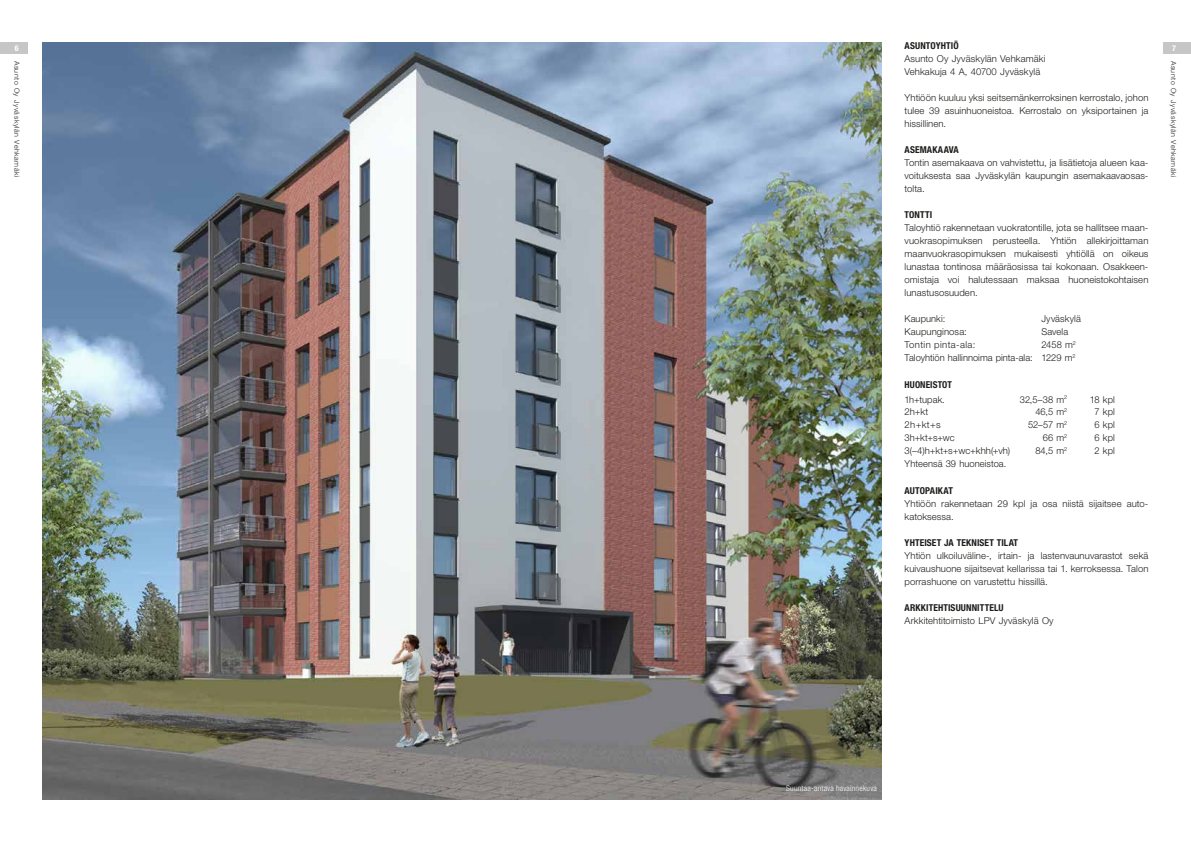
<style>
.page{position:relative;width:1191px;height:842px;background:#fff}
.page>*{position:absolute;margin:0;border:0;box-sizing:border-box;transform-origin:0 0}
.t1{font:300 9.5px/13px "Helvetica Neue LT Std";letter-spacing:.01em;color:#1d1d1b;text-align:justify}
.t2{font:700 condensed 9.5px "Helvetica Neue LT Std";letter-spacing:.01em;color:#1d1d1b}
.t3{font:300 9.5px "Helvetica Neue LT Std";letter-spacing:.04em;color:#1d1d1b}
.t4{font:300 condensed 8px "Helvetica Neue LT Std";letter-spacing:.025em;color:#fff}
.t5{font:700 condensed 8px "Helvetica Neue LT Std";color:#fff}
.t6{font:300 7px "Helvetica Neue LT Std";letter-spacing:.08em;color:#1d1d1b}
</style>
<div class="page">
<div style="left:0;top:43px;width:28px;height:11px;background:#c6c6c6"></div>
<div style="left:1162px;top:43px;width:29px;height:11px;background:#c6c6c6"></div>
<img style="left:43px;top:43px;width:839px;height:756px">
<p class="t5" style="left:15px;top:44px;width:5px">6</p>
<p class="t2" style="left:904px;top:40px;width:56px">ASUNTOYHTIÖ</p>
<p class="t5" style="left:1172px;top:44px;width:5px">7</p>
<p class="t1" style="left:904px;top:52px;width:142px">Asunto Oy Jyväskylän Vehkamäki<br>Vehkakuja 4 A, 40700 Jyväskylä</p>
<p class="t1" style="left:904px;top:91px;width:245px">Yhtiöön kuuluu yksi seitsemänkerroksinen kerrostalo, johon tulee 39 asuinhuoneistoa. Kerrostalo on yksiportainen ja hissillinen.</p>
<p class="t2" style="left:904px;top:144px;width:56px">ASEMAKAAVA</p>
<p class="t1" style="left:904px;top:156px;width:245px">Tontin asemakaava on vahvistettu, ja lisätietoja alueen kaa&shy;voituksesta saa Jyväskylän kaupungin asemakaavaosas&shy;tolta.</p>
<p class="t2" style="left:904px;top:209px;width:29px">TONTTI</p>
<p class="t1" style="left:904px;top:221px;width:245px">Taloyhtiö rakennetaan vuokratontille, jota se hallitsee maan&shy;vuokrasopimuksen perusteella. Yhtiön allekirjoittaman maanvuokrasopimuksen mukaisesti yhtiöllä on oikeus lunastaa tontinosa määräosissa tai kokonaan. Osakkeen&shy;omistaja voi halutessaan maksaa huoneistokohtaisen lunastusosuuden.</p>
<p class="t6" style="left:21px;top:61px;width:118px;rotate:90deg">Asunto Oy Jyväskylän Vehkamäki</p>
<p class="t6" style="left:1177px;top:61px;width:118px;rotate:90deg">Asunto Oy Jyväskylän Vehkamäki</p>
<p class="t1" style="left:904px;top:312px;width:42px">Kaupunki:</p>
<p class="t1" style="left:1041px;top:312px;width:41px">Jyväskylä</p>
<p class="t1" style="left:904px;top:325px;width:64px">Kaupunginosa:</p>
<p class="t1" style="left:1041px;top:325px;width:28px">Savela</p>
<p class="t3" style="left:904px;top:339px;width:72px">Tontin pinta-ala:</p>
<p class="t1" style="left:904px;top:338px;width:173px;text-align:right">2458 m<sup>2<br></sup>Taloyhtiön hallinnoima pinta-ala: 1229 m<sup>2</sup></p>
<p class="t2" style="left:904px;top:379px;width:49px">HUONEISTOT</p>
<p class="t1" style="left:904px;top:392px;width:42px">1h+tupak.</p>
<p class="t1" style="left:1020px;top:392px;width:49px">32,5–38 m<sup>2</sup></p>
<p class="t1" style="left:1089px;top:392px;width:27px">18 kpl</p>
<p class="t1" style="left:904px;top:405px;width:25px">2h+kt</p>
<p class="t1" style="left:1035px;top:405px;width:33px">46,5 m<sup>2</sup></p>
<p class="t1" style="left:1094px;top:405px;width:22px">7 kpl</p>
<p class="t1" style="left:904px;top:418px;width:38px">2h+kt+s</p>
<p class="t1" style="left:1028px;top:418px;width:41px">52–57 m<sup>2</sup></p>
<p class="t1" style="left:1094px;top:418px;width:22px">6 kpl</p>
<p class="t1" style="left:904px;top:431px;width:51px">3h+kt+s+wc</p>
<p class="t1" style="left:1042px;top:431px;width:26px">66 m<sup>2</sup></p>
<p class="t1" style="left:1094px;top:431px;width:22px">6 kpl</p>
<p class="t1" style="left:904px;top:444px;width:107px">3(–4)h+kt+s+wc+khh(+vh)</p>
<p class="t1" style="left:1035px;top:444px;width:33px">84,5 m<sup>2</sup></p>
<p class="t1" style="left:1094px;top:444px;width:22px">2 kpl</p>
<p class="t1" style="left:904px;top:456px;width:103px">Yhteensä 39 huoneistoa.</p>
<p class="t2" style="left:904px;top:485px;width:50px">AUTOPAIKAT</p>
<p class="t1" style="left:904px;top:497px;width:245px">Yhtiöön rakennetaan 29 kpl ja osa niistä sijaitsee auto&shy;katoksessa.</p>
<p class="t2" style="left:904px;top:537px;width:115px">YHTEISET JA TEKNISET TILAT</p>
<p class="t1" style="left:904px;top:549px;width:245px">Yhtiön ulkoiluväline-, irtain- ja lastenvaunuvarastot sekä kuivaushuone sijaitsevat kellarissa tai 1. kerroksessa. Talon porrashuone on varustettu hissillä.</p>
<p class="t2" style="left:904px;top:602px;width:101px">ARKKITEHTISUUNNITTELU</p>
<p class="t1" style="left:904px;top:614px;width:150px">Arkkitehtitoimisto LPV Jyväskylä Oy</p>
<p class="t4" style="left:786px;top:784px;width:92px">Suuntaa-antava havainnekuva</p>
</div>
